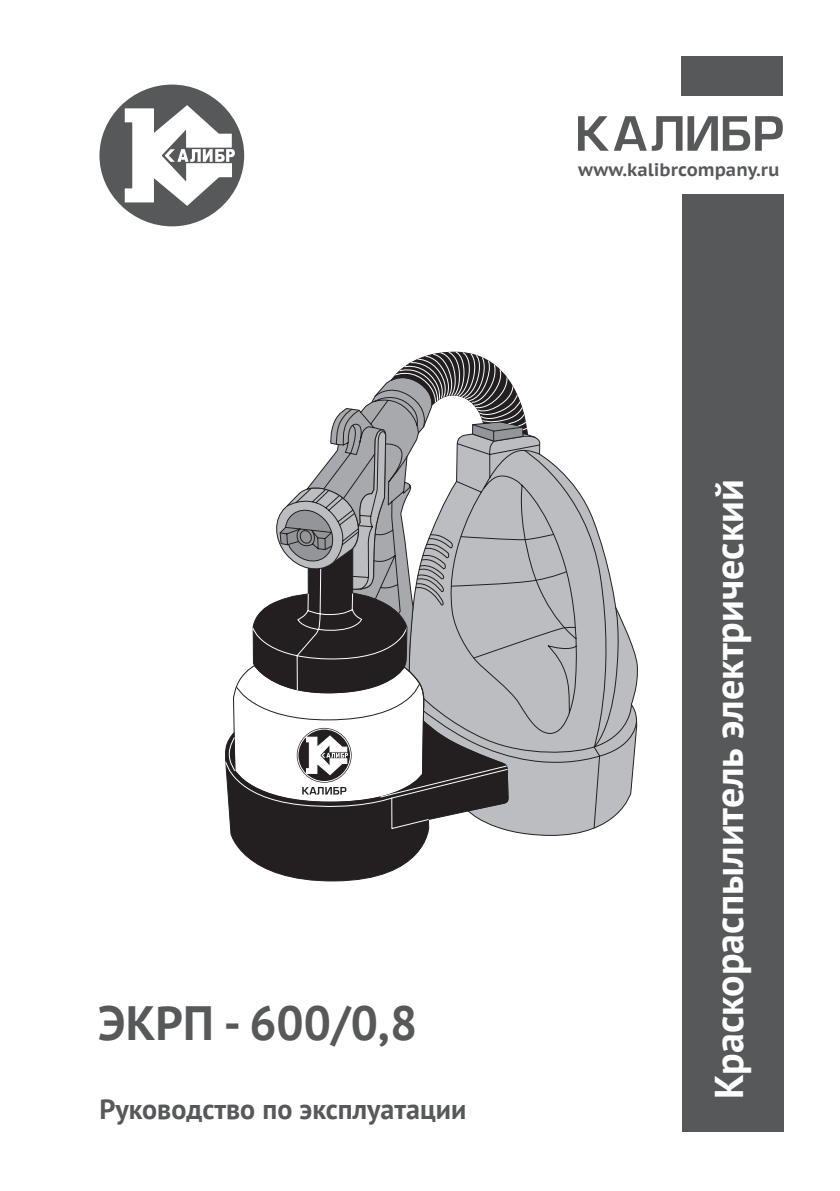
<style>
.page{position:relative;width:840px;height:1191px;background:#fff}
.page>*{position:absolute;margin:0;border:0;box-sizing:border-box;transform-origin:0 0}
.t1{font:700 48px "PT Sans";color:#57585a}
.t2{font:700 40px "PT Sans";color:#fff}
.t3{font:700 28px "PT Sans";color:#57585a}
.t4{font:700 18px "PT Sans Caption";color:#57585a}
</style>
<div class="page">
<div style="left:681px;top:194px;width:101px;height:938px;background:#57585a"></div>
<svg style="left:578px;top:116px;width:204px;height:35px"></svg>
<div style="left:99px;top:85px;width:145px;height:141px;background:#57585a;border-radius:50%"></div>
<svg style="left:124px;top:104px;width:111px;height:103px"></svg>
<div style="left:681px;top:56px;width:101px;height:40px;background:#57585a"></div>
<svg style="left:508px;top:661px;width:130px;height:175px"></svg>
<svg style="left:527px;top:606px;width:110px;height:223px;background:#bcbcbf"></svg>
<svg style="left:527px;top:434px;width:89px;height:314px"></svg>
<svg style="left:228px;top:734px;width:280px;height:148px"></svg>
<svg style="left:232px;top:689px;width:199px;height:189px"></svg>
<svg style="left:235px;top:533px;width:341px;height:187px"></svg>
<svg style="left:322px;top:715px;width:108px;height:132px"></svg>
<svg style="left:252px;top:351px;width:276px;height:364px"></svg>
<svg style="left:391px;top:355px;width:136px;height:474px"></svg>
<svg style="left:296px;top:728px;width:55px;height:54px"></svg>
<svg style="left:225px;top:735px;width:282px;height:77px"></svg>
<p class="t4" style="left:577px;top:158px;width:203px">www.kalibrcompany.ru</p>
<p class="t1" style="left:98px;top:991px;width:320px">ЭКРП - 600/0,8</p>
<p class="t3" style="left:99px;top:1090px;width:368px">Руководство по эксплуатации</p>
<p class="t2" style="left:702px;top:1099px;width:621px;rotate:-90deg">Краскораспылитель электрический</p>
</div>
